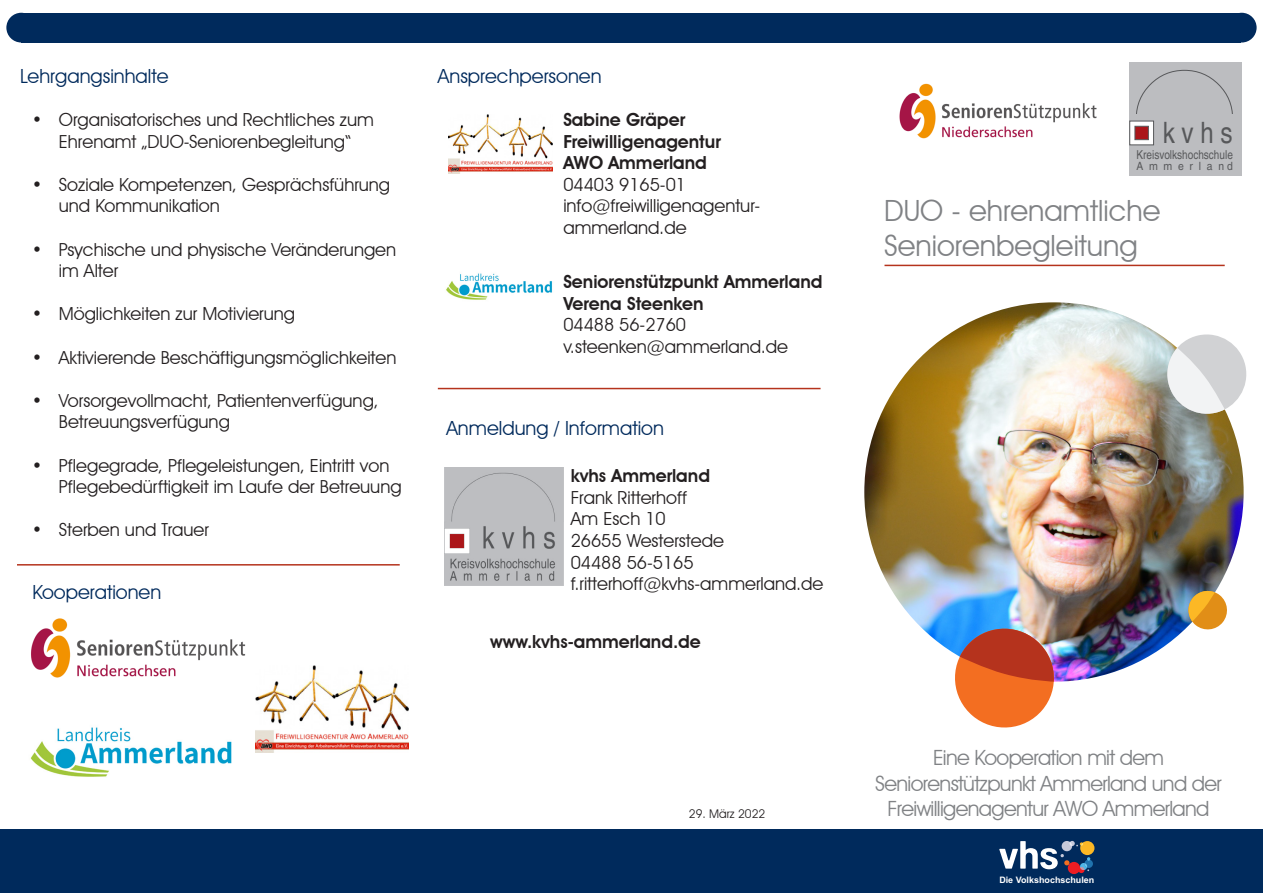
<style>
.page{position:relative;width:1263px;height:893px;background:#fff}
.page>*{position:absolute;margin:0;border:0;box-sizing:border-box;transform-origin:0 0}
.t1{font:condensed 29.4px "Helvetica";color:#57585a}
.t2{font:29.25px "Avant Garde IT Cby BT";color:#808285}
.t3{font:21px "Avant Garde IT Cby BT";letter-spacing:-.03em;color:#808285}
.t4{font:19.5px "Avant Garde IT Cby BT";color:#002a5c}
.t5{font:18px/21.6px "Avant Garde IT Cby BT";color:#231f20}
.t6{font:600 18px/21.6px "Avant Garde IT Cby BT";color:#231f20}
.t7{font:condensed 12.3px "Helvetica";color:#57585a}
.t8{font:12px "Avant Garde IT Cby BT";color:#231f20}
.t9{font:condensed 11.4px "Helvetica";color:#57585a;scale:1.12 1}
.t10{font:700 8.85px "Arial";color:#fff}
</style>
<div class="page">
<div style="left:0;top:829px;width:1263px;height:64px;background:#002a5c"></div>
<svg style="left:999px;top:841px;width:95px;height:33px"></svg>
<div style="left:21px;top:13px;width:1220px;height:30px;background:#002a5c"></div>
<div style="left:1227px;top:13px;width:29px;height:30px;background:#002a5c;border-radius:50%"></div>
<div style="left:6px;top:13px;width:30px;height:30px;background:#002a5c;border-radius:50%"></div>
<div style="left:1129px;top:63px;width:113px;height:52px;background:#bcbdc0"></div>
<svg style="left:1136px;top:70px;width:97px;height:44px"></svg>
<div style="left:1129px;top:115px;width:113px;height:61px;background:#bcbdc0"></div>
<svg style="left:1130px;top:121px;width:24px;height:24px"></svg>
<div style="left:1135px;top:126px;width:13px;height:14px;background:#ab161a;border:1px solid #57585a"></div>
<img style="left:445px;top:468px;width:119px;height:118px">
<img style="left:864px;top:302px;width:379px;height:380px;border-radius:190px">
<svg style="left:1186px;top:588px;width:41px;height:42px;background:#d5a755"></svg>
<svg style="left:1163px;top:334px;width:84px;height:83px"></svg>
<svg style="left:949px;top:623px;width:111px;height:105px"></svg>
<hr style="left:884px;top:265px;width:341px;height:1px;background:#b5331d">
<img style="left:448px;top:114px;width:104px;height:60px">
<img style="left:446px;top:273px;width:107px;height:27px">
<hr style="left:438px;top:388px;width:382px;height:1px;background:#b5331d">
<img style="left:899px;top:83px;width:198px;height:56px">
<hr style="left:17px;top:564px;width:383px;height:2px;background:#b5331d">
<img style="left:31px;top:618px;width:215px;height:60px">
<img style="left:256px;top:665px;width:152px;height:88px">
<img style="left:30px;top:727px;width:202px;height:50px">
<p class="t4" style="left:20px;top:64px;width:150px">Lehrgangsinhalte</p>
<p class="t5" style="left:32px;top:109px;width:343px;text-align:center">• Organisatorisches und Rechtliches zum<br>Ehrenamt „DUO-Seniorenbegleitung“</p>
<p class="t5" style="left:59px;top:173px;width:333px;text-indent:-27px">• Soziale Kompetenzen, Gesprächsführung und Kommunikation</p>
<p class="t5" style="left:59px;top:238px;width:339px;text-indent:-27px">• Psychische und physische Veränderungen im Alter</p>
<p class="t5" style="left:32px;top:303px;width:265px">• Möglichkeiten zur Motivierung</p>
<p class="t5" style="left:32px;top:346px;width:366px">• Aktivierende Beschäftigungsmöglichkeiten</p>
<p class="t5" style="left:59px;top:389px;width:321px;text-indent:-27px">• Vorsorgevollmacht, Patientenverfügung,<br>Betreuungsverfügung</p>
<p class="t5" style="left:59px;top:454px;width:344px;text-indent:-27px">• Pflegegrade, Pflegeleistungen, Eintritt von<br>Pflegebedürftigkeit im Laufe der Betreuung</p>
<p class="t5" style="left:32px;top:519px;width:179px">• Sterben und Trauer</p>
<p class="t4" style="left:32px;top:581px;width:130px">Kooperationen</p>
<p class="t4" style="left:438px;top:64px;width:165px">Ansprechpersonen</p>
<p class="t6" style="left:563px;top:109px;width:123px">Sabine Gräper</p>
<p class="t6" style="left:563px;top:130px;width:159px">Freiwilligenagentur<br>AWO Ammerland</p>
<p class="t5" style="left:563px;top:173px;width:124px">04403 9165-01</p>
<p class="t5" style="left:563px;top:195px;width:198px">info@freiwilligenagentur&shy;ammerland.de</p>
<p class="t6" style="left:563px;top:271px;width:261px">Seniorenstützpunkt Ammerland</p>
<p class="t6" style="left:563px;top:292px;width:142px">Verena Steenken</p>
<p class="t5" style="left:563px;top:314px;width:124px">04488 56-2760</p>
<p class="t5" style="left:563px;top:335px;width:226px">v.steenken@ammerland.de</p>
<p class="t4" style="left:446px;top:416px;width:219px">Anmeldung / Information</p>
<p class="t6" style="left:571px;top:465px;width:141px">kvhs Ammerland</p>
<p class="t5" style="left:571px;top:486px;width:118px">Frank Ritterhoff</p>
<p class="t5" style="left:571px;top:508px;width:96px">Am Esch 10</p>
<p class="t5" style="left:571px;top:530px;width:155px">26655 Westerstede</p>
<p class="t5" style="left:571px;top:551px;width:124px">04488 56-5165</p>
<p class="t5" style="left:571px;top:573px;width:254px">f.ritterhoff@kvhs-ammerland.de</p>
<p class="t6" style="left:490px;top:631px;width:212px">www.kvhs-ammerland.de</p>
<p class="t8" style="left:689px;top:807px;width:78px">29. März 2022</p>
<h1 class="t1" style="left:1163px;top:116px;width:71px">k v h s</h1>
<p class="t7" style="left:1136px;top:147px;width:98px">Kreisvolkshochschule</p>
<p class="t9" style="left:1136px;top:159px;width:88px">A m m e r l a n d</p>
<p class="t2" style="left:884px;top:192px;width:278px">DUO - ehrenamtliche</p>
<p class="t2" style="left:884px;top:228px;width:255px">Seniorenbegleitung</p>
<p class="t3" style="left:933px;top:745px;width:233px">Eine Kooperation mit dem</p>
<p class="t3" style="left:875px;top:770px;width:348px">Seniorenstützpunkt Ammerland und der</p>
<p class="t3" style="left:888px;top:796px;width:323px">Freiwilligenagentur AWO Ammerland</p>
<p class="t10" style="left:999px;top:873px;width:97px">Die Volkshochschulen</p>
</div>
